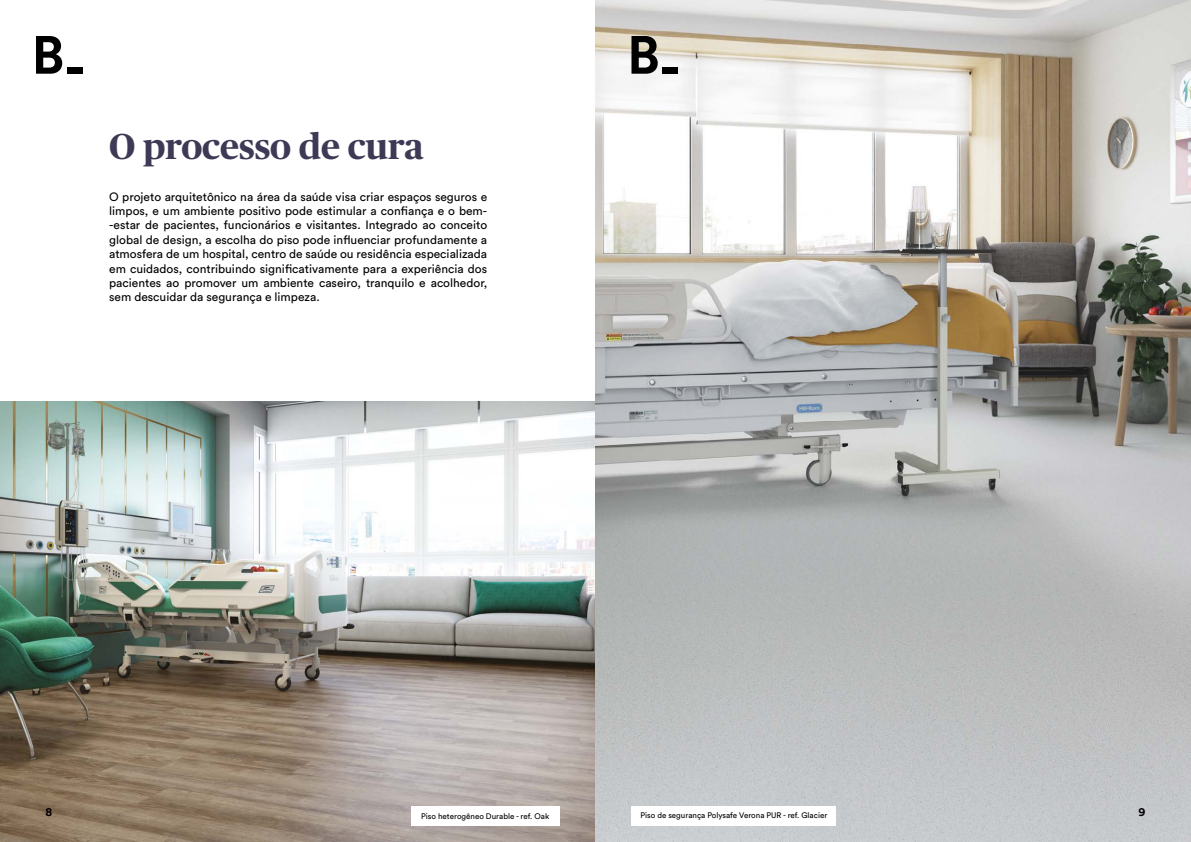
<style>
.page{position:relative;width:1191px;height:842px;background:#fff}
.page>*{position:absolute;margin:0;border:0;box-sizing:border-box;transform-origin:0 0}
.t1{font:700 36px "Publico Headline";color:#3e3a56}
.t2{font:12px/14.4px "Circular Std";color:#000;text-align:justify}
.t3{font:700 12px "Circular Std";color:#000}
.t4{font:8px "Circular Std";color:#000}
</style>
<div class="page">
<img style="left:0;top:401px;width:595px;height:441px">
<div style="left:410px;top:806px;width:149px;height:20px;background:#fff"></div>
<img style="left:595px;top:0;width:596px;height:842px">
<div style="left:631px;top:806px;width:205px;height:20px;background:#fff"></div>
<svg style="left:631px;top:36px;width:26px;height:38px"></svg>
<div style="left:662px;top:68px;width:16px;height:6px;background:#000"></div>
<svg style="left:36px;top:36px;width:26px;height:38px"></svg>
<div style="left:67px;top:68px;width:15px;height:6px;background:#000"></div>
<h1 class="t1" style="left:109px;top:121px;width:316px">O processo de cura</h1>
<p class="t2" style="left:109px;top:189px;width:379px">O projeto arquitetônico na área da saúde visa criar espaços seguros e limpos, e um ambiente positivo pode estimular a confiança e o bem--estar de pacientes, funcionários e visitantes. Integrado ao conceito global de design, a escolha do piso pode influenciar profundamente a atmosfera de um hospital, centro de saúde ou residência especializada em cuidados, contribuindo significativamente para a experiência dos pacientes ao promover um ambiente caseiro, tranquilo e acolhedor, sem descuidar da segurança e limpeza.</p>
<p class="t3" style="left:46px;top:804px;width:8px">8</p>
<p class="t4" style="left:421px;top:811px;width:129px">Piso heterogêneo Durable - ref. Oak</p>
<p class="t4" style="left:640px;top:811px;width:188px">Piso de segurança Polysafe Verona PUR - ref. Glacier</p>
<p class="t3" style="left:1138px;top:804px;width:8px">9</p>
</div>
